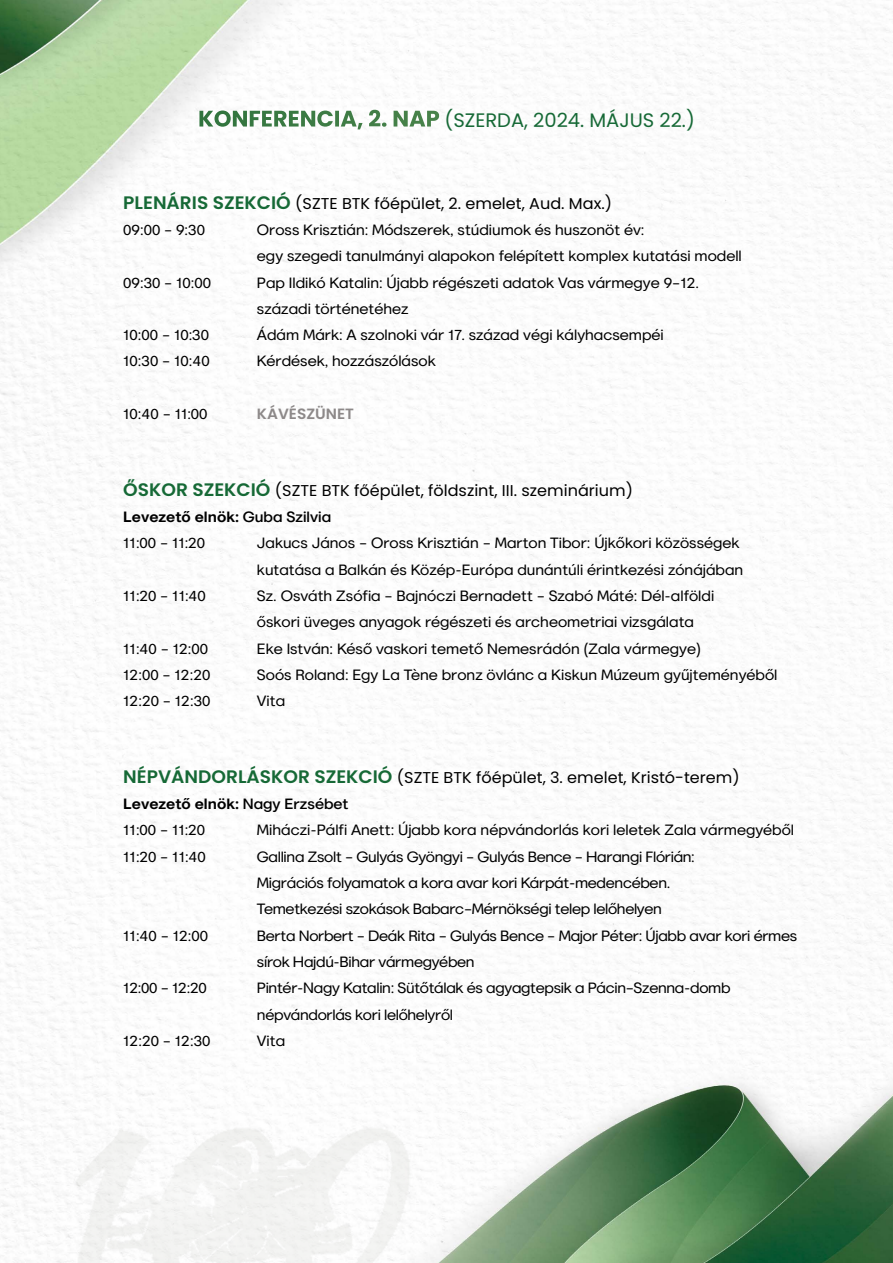
<style>
.page{position:relative;width:893px;height:1263px;background:#fff}
.page>*{position:absolute;margin:0;border:0;box-sizing:border-box;transform-origin:0 0}
.t1{font:19.5px "Poppins";color:#166936}
.t2{font:15.6px "Poppins";color:#000}
.t3{font:14.85px/26.2px "Marlin Geo";color:#000}
.t4{font:14.85px/26.2px "Marlin Geo";letter-spacing:-.02em;color:#000}
.t5{font:700 14.85px/26.2px "Marlin Geo";color:#000}
.t6{font:600 14.85px "Poppins";color:#8d8989}
.s1{font-weight:700;font-size:22.5px;color:#fff}
.s2{font-weight:600;font-size:18.15px;color:#166936}
.s3{font-weight:500}
.s4{font-weight:400}
</style>
<div class="page">
<img style="left:0;top:0;width:893px;height:1263px">
<img style="left:2px;top:1099px;width:437px;height:164px">
<h1 class="t1" style="left:198px;top:108px;width:498px"><span class="s1">KONFERENCIA, 2. NAP</span> (SZERDA, 2024. MÁJUS 22.)</h1>
<p class="t2" style="left:123px;top:194px;width:490px"><span class="s2">PLENÁRIS SZEKCIÓ</span> (SZTE BTK főépület, 2. emelet, Aud. Max.)</p>
<p class="t3" style="left:123px;top:216px;width:83px">09:00 – 9:30</p>
<p class="t3" style="left:257px;top:216px;width:486px">Oross Krisztián: Módszerek, stúdiumok és huszonöt év:<br>egy szegedi tanulmányi alapokon felépített komplex kutatási modell</p>
<p class="t3" style="left:123px;top:269px;width:89px">09:30 – 10:00</p>
<p class="t3" style="left:257px;top:269px;width:444px">Pap Ildikó Katalin: Újabb régészeti adatok Vas vármegye 9–12. századi történetéhez</p>
<p class="t3" style="left:123px;top:322px;width:87px">10:00 – 10:30</p>
<p class="t3" style="left:257px;top:322px;width:408px">Ádám Márk: A szolnoki vár 17. század végi kályhacsempéi</p>
<p class="t3" style="left:123px;top:348px;width:88px">10:30 – 10:40</p>
<p class="t3" style="left:257px;top:348px;width:180px">Kérdések, hozzászólások</p>
<p class="t3" style="left:123px;top:400px;width:86px">10:40 – 11:00</p>
<p class="t6" style="left:257px;top:405px;width:99px">KÁVÉSZÜNET</p>
<p class="t2" style="left:123px;top:481px;width:511px"><span class="s2">ŐSKOR SZEKCIÓ</span> (SZTE BTK főépület, földszint, III. szeminárium)</p>
<p class="t5" style="left:123px;top:503px;width:209px">Levezető elnök: <span class="s3">Guba Szilvia<br></span><span class="s4">11:00 – 11:20</span></p>
<p class="t3" style="left:257px;top:530px;width:488px">Jakucs János – Oross Krisztián – Marton Tibor: Újkőkori közösségek kutatása a Balkán és Közép-Európa dunántúli érintkezési zónájában</p>
<p class="t3" style="left:123px;top:582px;width:84px">11:20 – 11:40</p>
<p class="t3" style="left:257px;top:582px;width:459px">Sz. Osváth Zsófia – Bajnóczi Bernadett – Szabó Máté: Dél-alföldi őskori üveges anyagok régészeti és archeometriai vizsgálata</p>
<p class="t3" style="left:123px;top:635px;width:86px">11:40 – 12:00</p>
<p class="t3" style="left:257px;top:635px;width:445px">Eke István: Késő vaskori temető Nemesrádón (Zala vármegye)</p>
<p class="t3" style="left:123px;top:661px;width:89px">12:00 – 12:20</p>
<p class="t3" style="left:257px;top:661px;width:522px">Soós Roland: Egy La Tène bronz övlánc a Kiskun Múzeum gyűjteményéből</p>
<p class="t3" style="left:123px;top:688px;width:89px">12:20 – 12:30</p>
<p class="t3" style="left:257px;top:688px;width:30px">Vita</p>
<p class="t2" style="left:123px;top:768px;width:618px"><span class="s2">NÉPVÁNDORLÁSKOR SZEKCIÓ</span> (SZTE BTK főépület, 3. emelet, Kristó-terem)</p>
<p class="t5" style="left:123px;top:791px;width:227px">Levezető elnök: <span class="s3">Nagy Erzsébet<br></span><span class="s4">11:00 – 11:20</span></p>
<p class="t3" style="left:257px;top:817px;width:539px">Miháczi-Pálfi Anett: Újabb kora népvándorlás kori leletek Zala vármegyéből</p>
<p class="t3" style="left:123px;top:843px;width:84px">11:20 – 11:40</p>
<p class="t4" style="left:257px;top:843px;width:439px">Gallina Zsolt – Gulyás Gyöngyi – Gulyás Bence – Harangi Flórián:<br>Migrációs folyamatok a kora avar kori Kárpát-medencében.<br>Temetkezési szokások Babarc–Mérnökségi telep lelőhelyen</p>
<p class="t3" style="left:123px;top:922px;width:86px">11:40 – 12:00</p>
<p class="t4" style="left:257px;top:922px;width:542px">Berta Norbert – Deák Rita – Gulyás Bence – Major Péter: Újabb avar kori érmes sírok Hajdú-Bihar vármegyében</p>
<p class="t3" style="left:123px;top:975px;width:85px">12:00 – 12:20</p>
<p class="t4" style="left:257px;top:975px;width:475px">Pintér-Nagy Katalin: Sütőtálak és agyagtepsik a Pácin–Szenna-domb népvándorlás kori lelőhelyről</p>
<p class="t3" style="left:123px;top:1027px;width:89px">12:20 – 12:30</p>
<p class="t3" style="left:257px;top:1027px;width:30px">Vita</p>
</div>
